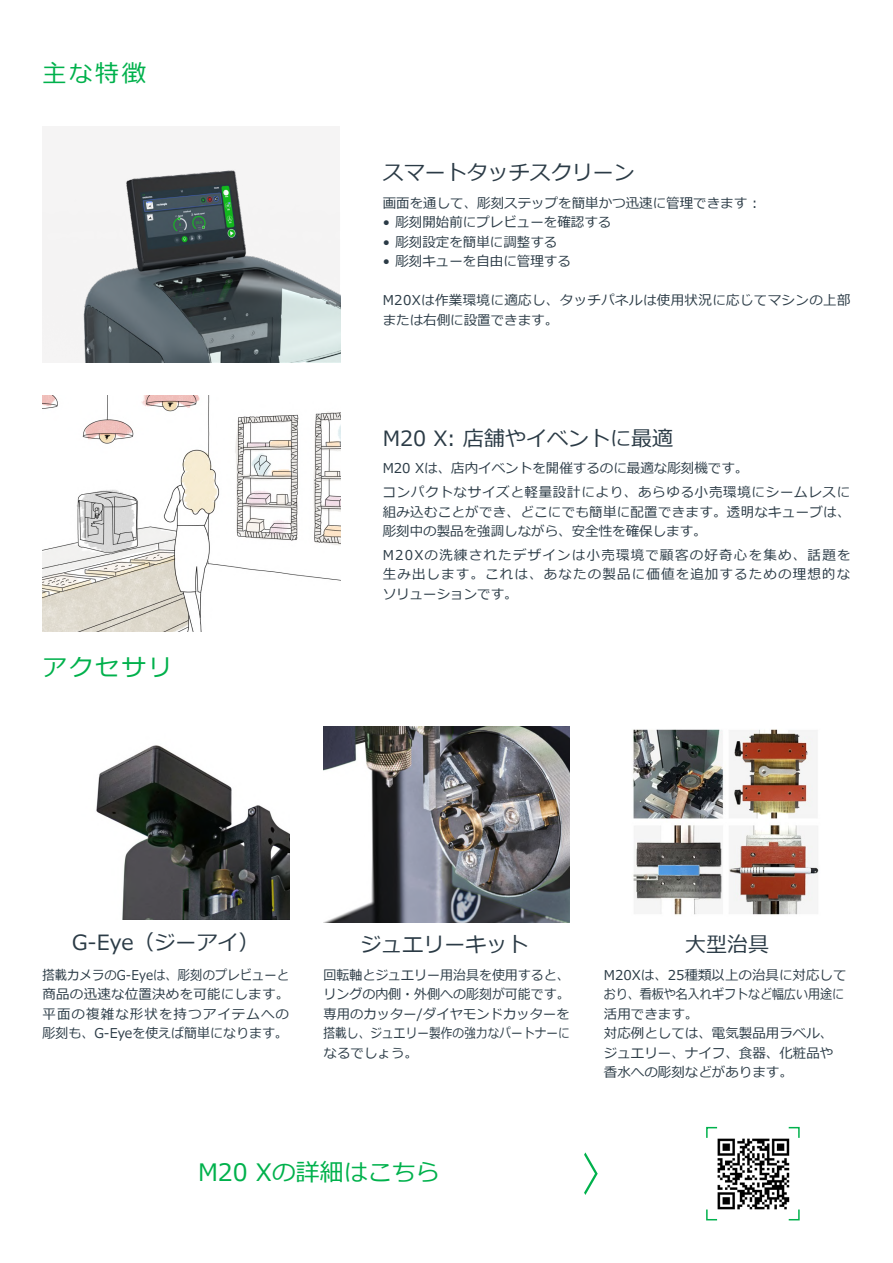
<style>
.page{position:relative;width:893px;height:1263px;background:#fff}
.page>*{position:absolute;margin:0;border:0;box-sizing:border-box;transform-origin:0 0}
.t1{font:24px "Meiryo";color:#00b14c}
.t2{font:21px "Meiryo";color:#2b3b46}
.t3{font:13.5px/19.5px "Meiryo";color:#2b3b46;text-align:justify}
.t4{font:13.5px/19.5px "Meiryo";color:#2b3b46;text-align:justify;scale:.96 1}
.t5{font:13.5px/19.5px "Meiryo";color:#2b3b46;text-align:justify;scale:.91 1}
.t6{font:13.5px/23.7px "Meiryo";letter-spacing:.05em;color:#2b3b46}
.t7{font:13.5px/19.5px "Meiryo";letter-spacing:.02em;color:#2b3b46}
.t8{font:13.5px/19.5px "Meiryo";letter-spacing:.025em;color:#2b3b46}
</style>
<div class="page">
<svg style="left:584px;top:1152px;width:14px;height:43px"></svg>
<svg style="left:706px;top:1126px;width:12px;height:12px"></svg>
<svg style="left:706px;top:1209px;width:12px;height:12px"></svg>
<svg style="left:788px;top:1126px;width:12px;height:12px"></svg>
<svg style="left:788px;top:1209px;width:12px;height:12px"></svg>
<img style="left:43px;top:126px;width:297px;height:236px">
<img style="left:323px;top:726px;width:247px;height:196px">
<img style="left:633px;top:729px;width:186px;height:186px">
<img style="left:96px;top:745px;width:193px;height:175px">
<img style="left:43px;top:395px;width:297px;height:236px">
<img style="left:715px;top:1135px;width:76px;height:77px">
<h1 class="t1" style="left:43px;top:57px;width:105px">主な特徴</h1>
<h1 class="t1" style="left:43px;top:651px;width:131px">アクセサリ</h1>
<h2 class="t2" style="left:383px;top:158px;width:253px">スマートタッチスクリーン</h2>
<p class="t3" style="left:383px;top:194px;width:376px">画面を通して、彫刻ステップを簡単かつ迅速に管理できます :</p>
<p class="t3" style="left:383px;top:213px;width:230px">• 彫刻開始前にプレビューを確認する</p>
<p class="t3" style="left:383px;top:233px;width:176px">• 彫刻設定を簡単に調整する</p>
<p class="t3" style="left:383px;top:252px;width:190px">• 彫刻キューを自由に管理する</p>
<p class="t8" style="left:383px;top:291px;width:469px">M20Xは作業環境に適応し、タッチパネルは使用状況に応じてマシンの上部または右側に設置できます。</p>
<h2 class="t2" style="left:383px;top:423px;width:292px">M20 X: 店舗やイベントに最適</h2>
<p class="t6" style="left:383px;top:457px;width:469px">M20 Xは、店内イベントを開催するのに最適な彫刻機です。<br>コンパクトなサイズと軽量設計により、あらゆる小売環境にシームレスに</p>
<p class="t7" style="left:383px;top:503px;width:469px">組み込むことができ、どこにでも簡単に配置できます。透明なキューブは、彫刻中の製品を強調しながら、安全性を確保します。</p>
<p class="t3" style="left:383px;top:546px;width:469px">M20Xの洗練されたデザインは小売環境で顧客の好奇心を集め、話題を生み出します。これは、あなたの製品に価値を追加するための理想的なソリューションです。</p>
<h2 class="t2" style="left:72px;top:927px;width:189px">G-Eye（ジーアイ）</h2>
<h2 class="t2" style="left:685px;top:930px;width:85px">大型治具</h2>
<p class="t3" style="left:604px;top:966px;width:244px;text-align:left">M20Xは、25種類以上の治具に対応しており、看板や名入れギフトなど幅広い用途に活用できます。<br>対応例としては、電気製品用ラベル、ジュエリー、ナイフ、食器、化粧品や香水への彫刻などがあります。</p>
<h2 class="t2" style="left:360px;top:930px;width:169px">ジュエリーキット</h2>
<p class="t4" style="left:323px;top:966px;width:258px">回転軸とジュエリー用治具を使用すると、リングの内側・外側への彫刻が可能です。専用のカッター/ダイヤモンドカッターを搭載し、ジュエリー製作の強力なパートナーになるでしょう。</p>
<p class="t5" style="left:43px;top:966px;width:273px">搭載カメラのG-Eyeは、彫刻のプレビューと商品の迅速な位置決めを可能にします。平面の複雑な形状を持つアイテムへの彫刻も、G-Eyeを使えば簡単になります。</p>
<h1 class="t1" style="left:198px;top:1155px;width:243px">M20 Xの詳細はこちら</h1>
</div>
